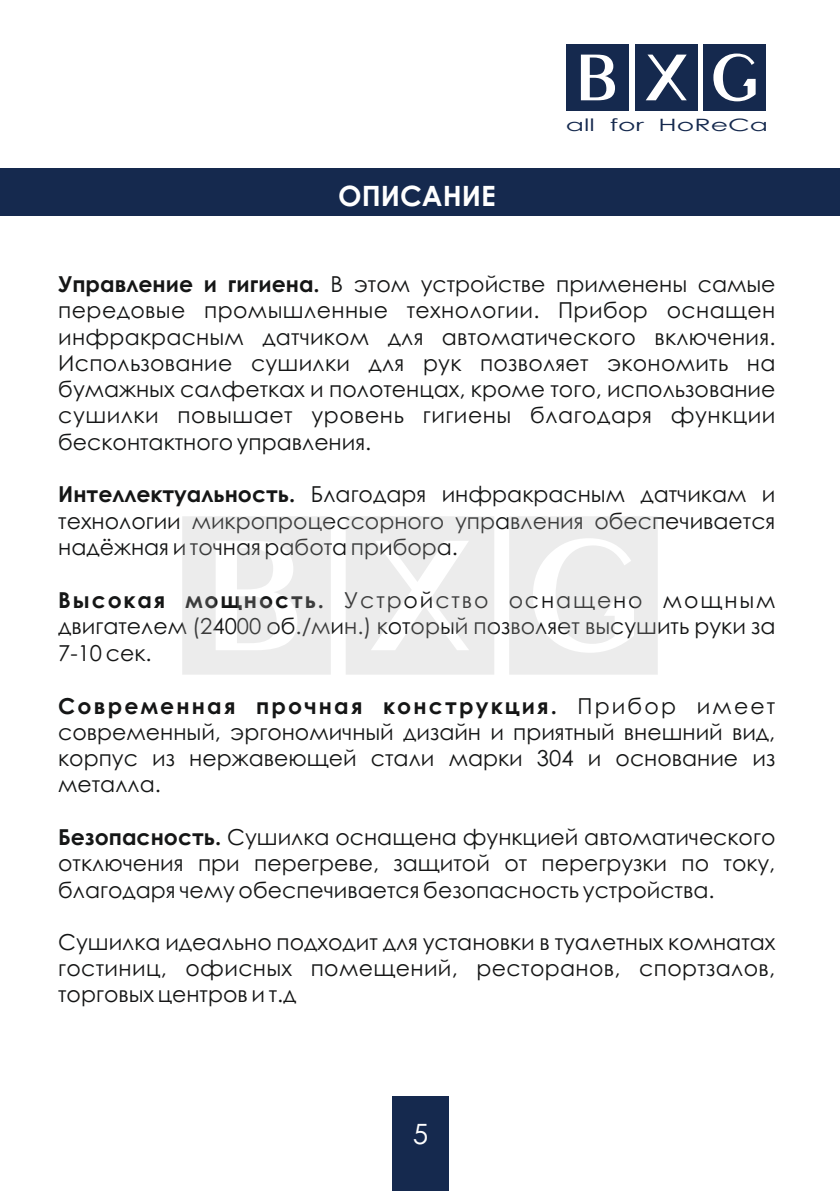
<style>
.page{position:relative;width:840px;height:1191px;background:#fff}
.page>*{position:absolute;margin:0;border:0;box-sizing:border-box;transform-origin:0 0}
.t1{font:700 28px "Century Gothic";color:#fff}
.t2{font:28px "Century Gothic";color:#fff}
.t3{font:22px/26.2px "Century Gothic";color:#151616;text-align:justify}
.t4{font:17px "Century Gothic";color:#15294e;scale:1.57 1}
.s1{font-weight:700}
</style>
<div class="page">
<div style="left:0;top:169px;width:839px;height:47px;background:#15294e"></div>
<div style="left:391px;top:1096px;width:57px;height:95px;background:#15294e"></div>
<div style="left:566px;top:44px;width:62px;height:67px;background:#15294e"></div>
<div style="left:634px;top:44px;width:63px;height:67px;background:#15294e"></div>
<div style="left:703px;top:44px;width:62px;height:67px;background:#15294e"></div>
<svg style="left:580px;top:55px;width:34px;height:45px"></svg>
<svg style="left:646px;top:55px;width:40px;height:45px"></svg>
<svg style="left:713px;top:54px;width:42px;height:47px"></svg>
<svg style="left:182px;top:516px;width:148px;height:158px"></svg>
<svg style="left:346px;top:516px;width:148px;height:158px"></svg>
<svg style="left:509px;top:516px;width:148px;height:158px"></svg>
<p class="t1" style="left:338px;top:185px;width:159px">ОПИСАНИЕ</p>
<p class="t4" style="left:565px;top:118px;width:130px">all for HoReCa</p>
<p class="t3" style="left:58px;top:273px;width:718px"><span class="s1">Управление и гигиена.</span> В этом устройстве применены самые передовые промышленные технологии. Прибор оснащен инфракрасным датчиком для автоматического включения.<br>Использование сушилки для рук позволяет экономить на бумажных салфетках и полотенцах, кроме того, использование сушилки повышает уровень гигиены благодаря функции бесконтактного управления.</p>
<p class="t3" style="left:58px;top:483px;width:718px"><span class="s1">Интеллектуальность.</span> Благодаря инфракрасным датчикам и технологии микропроцессорного управления обеспечивается надёжная и точная работа прибора.</p>
<p class="t3" style="left:58px;top:589px;width:718px"><span class="s1">Высокая мощность.</span> Устройство оснащено мощным двигателем (24000 об./мин.) который позволяет высушить руки за 7-10 сек.</p>
<p class="t3" style="left:58px;top:694px;width:718px"><span class="s1">Современная прочная конструкция.</span> Прибор имеет современный, эргономичный дизайн и приятный внешний вид, корпус из нержавеющей стали марки 304 и основание из металла.</p>
<p class="t3" style="left:58px;top:826px;width:718px"><span class="s1">Безопасность.</span> Сушилка оснащена функцией автоматического отключения при перегреве, защитой от перегрузки по току, благодаря чему обеспечивается безопасность устройства.</p>
<p class="t3" style="left:58px;top:931px;width:718px">Сушилка идеально подходит для установки в туалетных комнатах гостиниц, офисных помещений, ресторанов, спортзалов, торговых центров и т.д</p>
<p class="t2" style="left:412px;top:1122px;width:17px">5</p>
</div>
